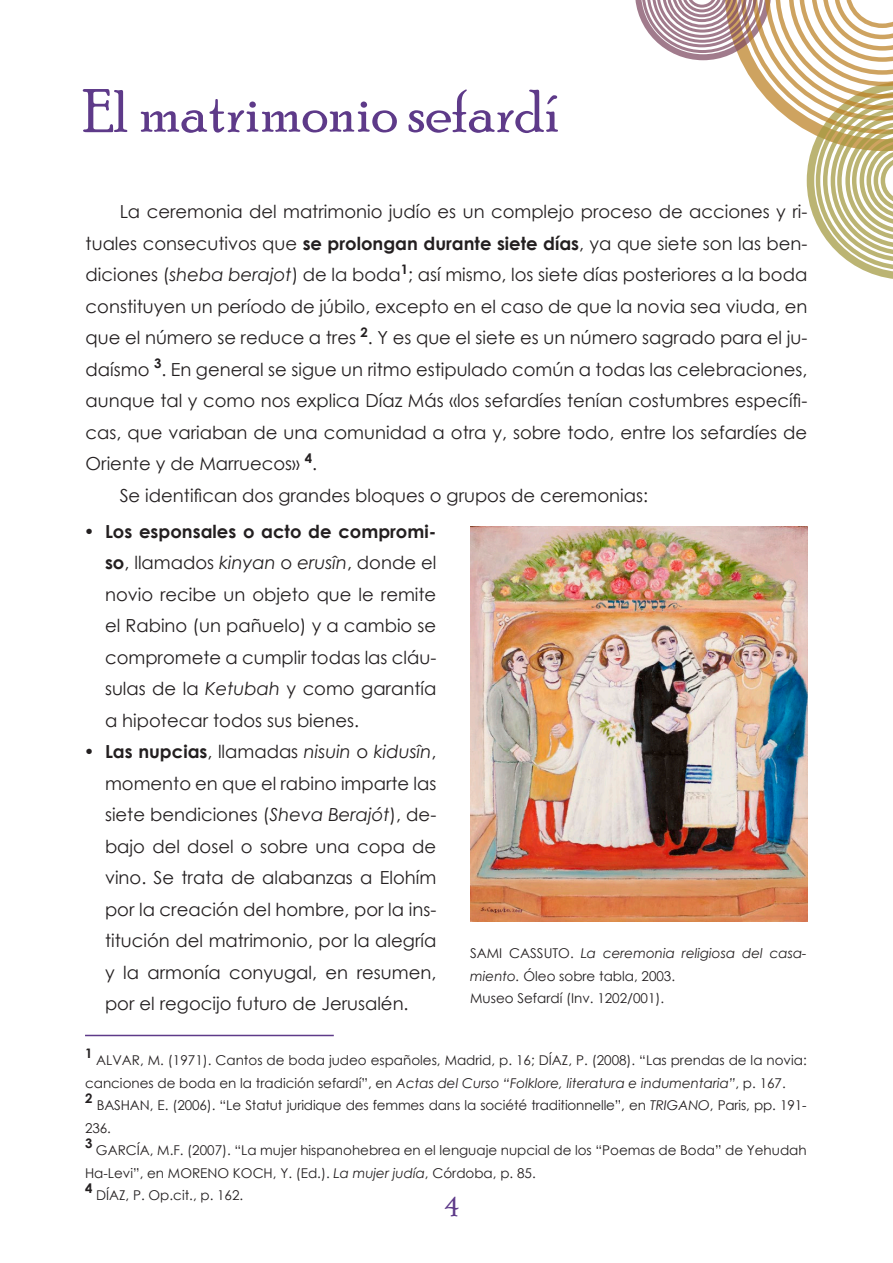
<style>
.page{position:relative;width:893px;height:1263px;background:#fff}
.page>*{position:absolute;margin:0;border:0;box-sizing:border-box;transform-origin:0 0}
.Titulos{font:60px "Poor Richard";color:#5e3a89}
.Titulos-2{font:27px "Poor Richard";color:#5e3a89}
.Texto{font:18px/31.5px "Century Gothic";color:#231f20;text-align:justify}
.Notas{font:13.5px/22.5px "Century Gothic";color:#231f20}
.Notas-2{font:italic 13.5px/22.5px "Century Gothic";color:#231f20}
.Notas-3{font:700 13.05px "Century Gothic";color:#231f20}
.s1{font-weight:700}
.s2{font-style:italic}
.s3{font-style:normal}
</style>
<div class="page">
<svg style="left:635px;top:0;width:258px;height:279px"></svg>
<img style="left:471px;top:526px;width:336px;height:395px">
<hr style="left:85px;top:1035px;width:249px;height:1px;background:#5e3a89">
<p class="Titulos" style="left:83px;top:77px;width:479px">El matrimonio sefardí</p>
<p class="Texto" style="left:86px;top:195px;width:723px;text-indent:34px">La ceremonia del matrimonio judío es un complejo proceso de acciones y ri&shy;tuales consecutivos que <span class="s1">se prolongan durante siete días</span>, ya que siete son las ben&shy;diciones (<span class="s2">sheba berajot</span>) de la boda<sup>1</sup>; así mismo, los siete días posteriores a la boda constituyen un período de júbilo, excepto en el caso de que la novia sea viuda, en que el número se reduce a tres <sup>2</sup>. Y es que el siete es un número sagrado para el ju&shy;daísmo <sup>3</sup>. En general se sigue un ritmo estipulado común a todas las celebraciones, aunque tal y como nos explica Díaz Más «los sefardíes tenían costumbres específi&shy;cas, que variaban de una comunidad a otra y, sobre todo, entre los sefardíes de Oriente y de Marruecos» <sup>4</sup>.</p>
<p class="Texto" style="left:120px;top:479px;width:530px">Se identifican dos grandes bloques o grupos de ceremonias:</p>
<p class="Texto" style="left:105px;top:515px;width:333px;text-indent:-21px"><span class="s1">• Los esponsales o acto de compromi&shy;so</span>, llamados <span class="s2">kinyan</span> o <span class="s2">erusîn</span>, donde el novio recibe un objeto que le remite el Rabino (un pañuelo) y a cambio se compromete a cumplir todas las cláu&shy;sulas de la <span class="s2">Ketubah</span> y como garantía a hipotecar todos sus bienes.</p>
<p class="Texto" style="left:105px;top:736px;width:333px;text-indent:-21px"><span class="s1">• Las nupcias</span>, llamadas <span class="s2">nisuin</span> o <span class="s2">kidusîn</span>, momento en que el rabino imparte las siete bendiciones (<span class="s2">Sheva Berajót</span>), de&shy;bajo del dosel o sobre una copa de vino. Se trata de alabanzas a Elohím por la creación del hombre, por la ins&shy;titución del matrimonio, por la alegría y la armonía conyugal, en resumen, por el regocijo futuro de Jerusalén.</p>
<p class="Notas-3" style="left:85px;top:1043px;width:9px">1</p>
<p class="Notas-2" style="left:470px;top:942px;width:338px"><span class="s3">SAMI CASSUTO.</span> La ceremonia religiosa del casa&shy;miento. <span class="s3">Óleo sobre tabla, 2003.</span></p>
<p class="Notas" style="left:470px;top:987px;width:196px">Museo Sefardí (Inv. 1202/001).</p>
<p class="Notas" style="left:85px;top:1049px;width:723px;text-indent:11px">ALVAR, M. (1971). Cantos de boda judeo españoles, Madrid, p. 16; DÍAZ, P. (2008). “Las prendas de la novia: canciones de boda en la tradición sefardí”, en <span class="s2">Actas del Curso “Folklore, literatura e indumentaria”</span>, p. 167.</p>
<p class="Notas-3" style="left:85px;top:1088px;width:9px">2</p>
<p class="Notas" style="left:85px;top:1094px;width:723px;text-indent:12px">BASHAN, E. (2006). “Le Statut juridique des femmes dans la société traditionnelle”, en <span class="s2">TRIGANO</span>, Paris, pp. 191-<br>236.</p>
<p class="Notas-3" style="left:85px;top:1133px;width:9px">3</p>
<p class="Notas" style="left:85px;top:1139px;width:723px;text-indent:11px">GARCÍA, M.F. (2007). “La mujer hispanohebrea en el lenguaje nupcial de los “Poemas de Boda” de Yehudah<br>Ha-Levi”, en MORENO KOCH, Y. (Ed.). <span class="s2">La mujer judía</span>, Córdoba, p. 85.</p>
<p class="Notas-3" style="left:85px;top:1178px;width:9px">4</p>
<p class="Notas" style="left:96px;top:1184px;width:149px">DÍAZ, P. Op.cit., p. 162.</p>
<p class="Titulos-2" style="left:445px;top:1191px;width:16px">4</p>
</div>
